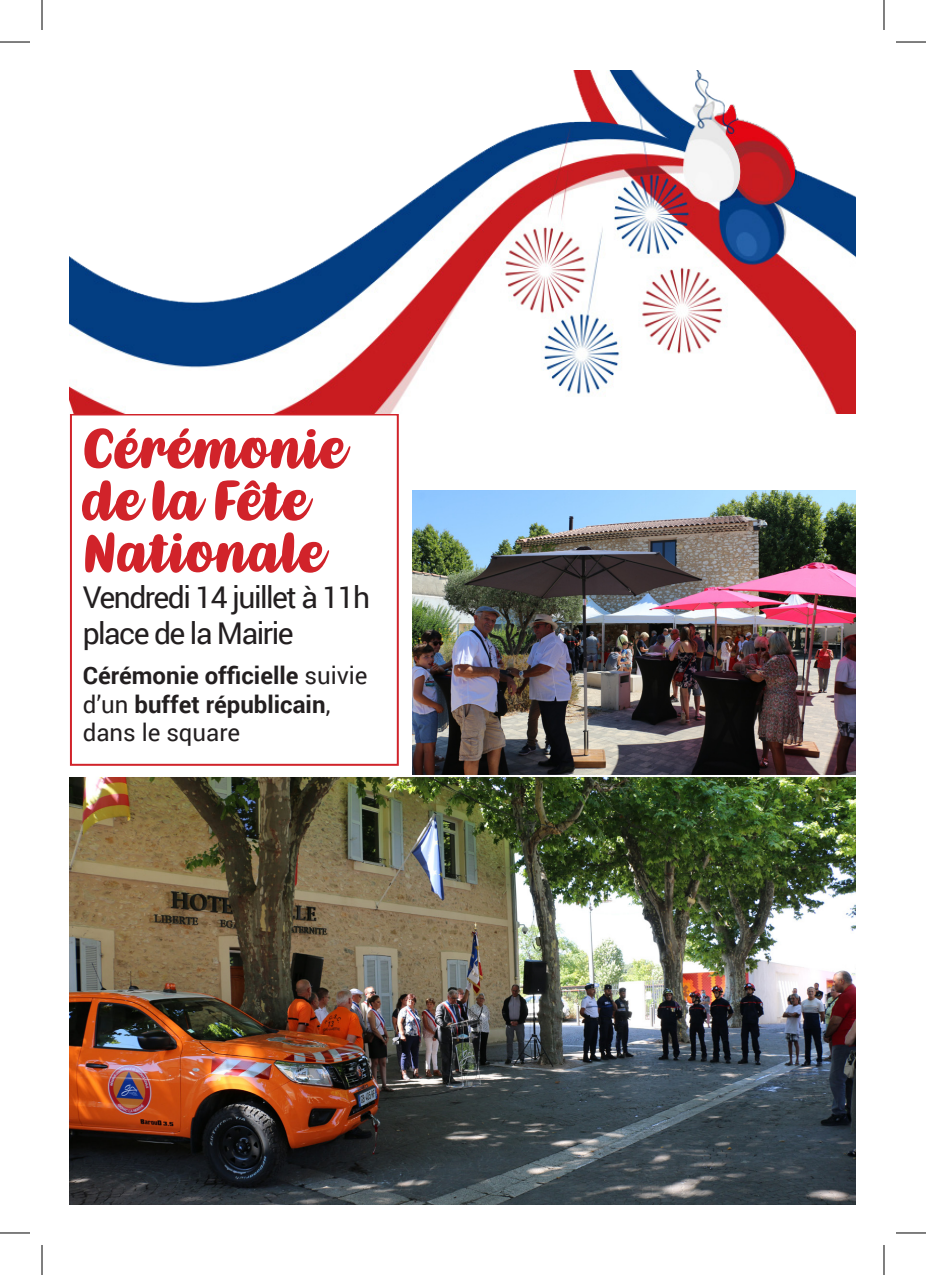
<style>
.page{position:relative;width:926px;height:1275px;background:#fff}
.page>*{position:absolute;margin:0;border:0;box-sizing:border-box;transform-origin:0 0}
.t1{font:52px "Kathen";color:#d1232a}
.t2{font:30px "Roboto";letter-spacing:-.05em;color:#231f20}
.t3{font:700 24px/28.8px "Roboto";color:#231f20}
.t4{font:24px "Roboto";color:#231f20}
.s1{font-weight:400}
</style>
<div class="page">
<div style="left:70px;top:413px;width:329px;height:353px;border:2px solid #d1232a"></div>
<img style="left:70px;top:70px;width:785px;height:343px">
<img style="left:70px;top:777px;width:785px;height:427px">
<img style="left:413px;top:490px;width:442px;height:285px">
<hr style="left:0;top:42px;width:30px;height:1px;background:#000">
<hr style="left:896px;top:42px;width:30px;height:1px;background:#000">
<hr style="left:0;top:1232px;width:30px;height:1px;background:#000">
<hr style="left:896px;top:1232px;width:30px;height:1px;background:#000">
<hr style="left:42px;top:0;width:1px;height:30px;background:#000">
<hr style="left:42px;top:1245px;width:1px;height:30px;background:#000">
<hr style="left:884px;top:0;width:1px;height:30px;background:#000">
<hr style="left:884px;top:1245px;width:1px;height:30px;background:#000">
<p class="t1" style="left:83px;top:419px;width:266px">Cérémonie</p>
<p class="t1" style="left:83px;top:471px;width:228px">de la Fête</p>
<p class="t1" style="left:83px;top:523px;width:244px">Nationale</p>
<p class="t2" style="left:83px;top:576px;width:289px">Vendredi 14 juillet à 11h</p>
<p class="t2" style="left:83px;top:612px;width:212px">place de la Mairie</p>
<p class="t3" style="left:83px;top:660px;width:286px">Cérémonie officielle <span class="s1">suivie d’un</span> buffet républicain<span class="s1">,</span></p>
<p class="t4" style="left:83px;top:716px;width:159px">dans le square</p>
</div>
